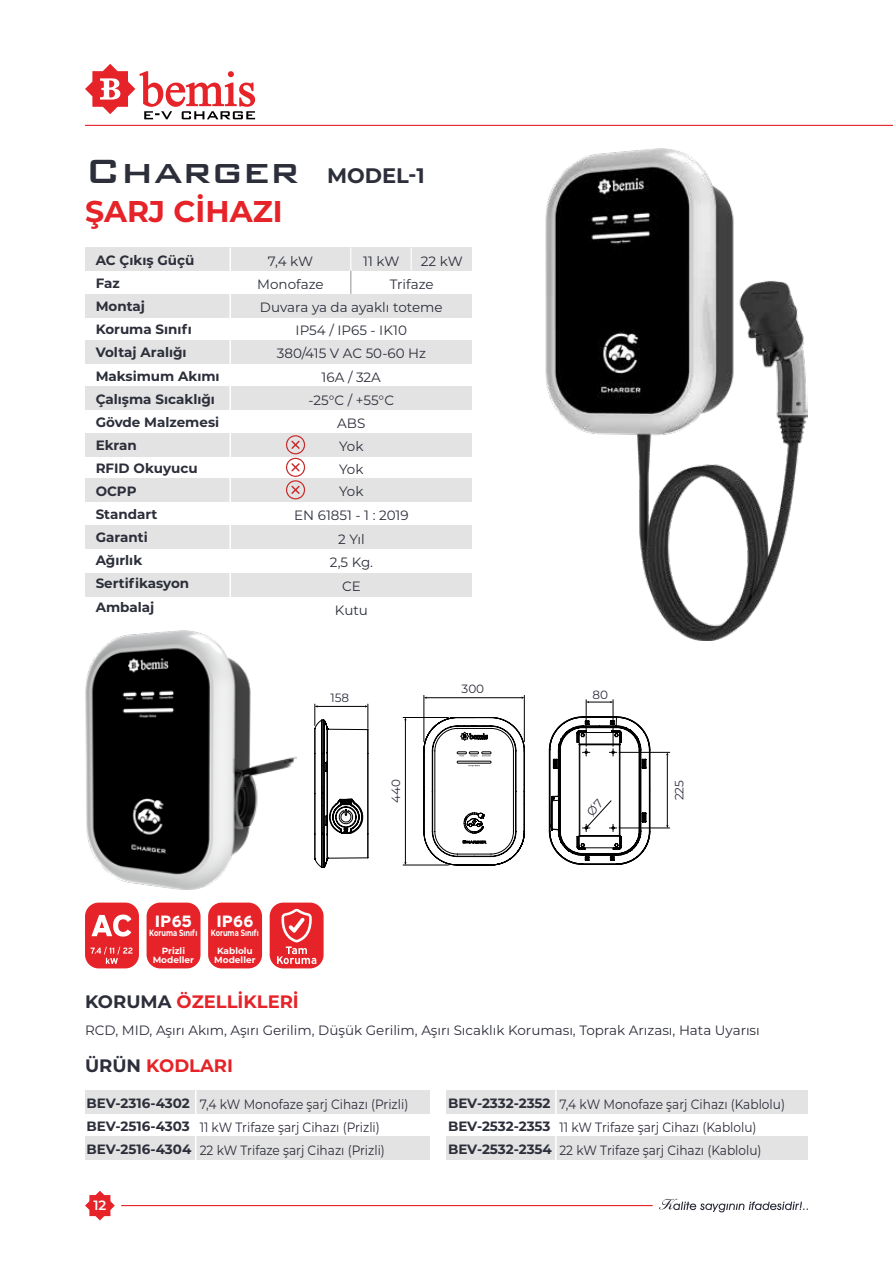
<style>
.page{position:relative;width:893px;height:1263px;background:#fff}
.page>*{position:absolute;margin:0;border:0;box-sizing:border-box;transform-origin:0 0}
.t1{font:500 45px "Bank Gothic BT";color:#2c2e3a}
.t2{font:700 30px "Montserrat";color:#e52328}
.t3{font:700 18px "Montserrat";color:#e52328}
.t4{font:16.5px "Expressway Xb";color:#fff}
.t5{font:13.5px/23px "Montserrat";color:#2c2e3a;text-align:center}
.t6{font:700 13.5px/23.1px "Montserrat";color:#2c2e3a;text-align:justify}
.t7{font:13.5px/23.2px "Montserrat";color:#2c2e3a;scale:.9 1}
.t8{font:600 13.5px "Montserrat";color:#fff}
.t9{font:12px "Montserrat";color:#2c2e3a}
.t10{font:700 9px/9px "Montserrat";color:#fff;text-align:center}
.t11{font:700 9px "Montserrat";color:#fff;scale:.75 1}
.s1{font-family:"Montserrat";font-weight:700;font-size:21px}
.s2{color:#2c2e3a}
</style>
<div class="page">
<svg style="left:85px;top:1191px;width:30px;height:29px"></svg>
<hr style="left:121px;top:1205px;width:532px;height:1px;background:#e52328">
<hr style="left:85px;top:125px;width:808px;height:1px;background:#e52328">
<svg style="left:659px;top:1199px;width:149px;height:13px"></svg>
<svg style="left:85px;top:64px;width:170px;height:55px"></svg>
<div style="left:85px;top:247px;width:387px;height:24px;background:#e3e3e3"></div>
<div style="left:85px;top:294px;width:387px;height:23px;background:#e3e3e3"></div>
<div style="left:85px;top:340px;width:387px;height:24px;background:#e3e3e3"></div>
<div style="left:85px;top:387px;width:387px;height:23px;background:#e3e3e3"></div>
<div style="left:85px;top:433px;width:387px;height:23px;background:#e3e3e3"></div>
<div style="left:85px;top:478px;width:387px;height:23px;background:#e3e3e3"></div>
<div style="left:85px;top:525px;width:387px;height:24px;background:#e3e3e3"></div>
<div style="left:85px;top:573px;width:387px;height:23px;background:#e3e3e3"></div>
<img style="left:545px;top:149px;width:263px;height:491px">
<div style="left:270px;top:902px;width:54px;height:66px;background:#e52328;border-radius:14px"></div>
<svg style="left:277px;top:908px;width:39px;height:56px"></svg>
<div style="left:147px;top:902px;width:53px;height:66px;background:#e52328;border-radius:14px"></div>
<div style="left:208px;top:902px;width:54px;height:66px;background:#e52328;border-radius:14px"></div>
<div style="left:85px;top:902px;width:54px;height:66px;background:#e52328;border-radius:14px"></div>
<svg style="left:91px;top:914px;width:40px;height:22px"></svg>
<svg style="left:91px;top:947px;width:41px;height:17px"></svg>
<img style="left:85px;top:631px;width:212px;height:259px">
<svg style="left:315px;top:704px;width:54px;height:164px"></svg>
<svg style="left:587px;top:701px;width:26px;height:2px"></svg>
<hr style="left:586px;top:700px;width:1px;height:46px;background:#000">
<hr style="left:613px;top:700px;width:1px;height:46px;background:#000">
<hr style="left:667px;top:754px;width:1px;height:72px;background:#000">
<hr style="left:619px;top:828px;width:51px;height:1px;background:#000">
<hr style="left:619px;top:752px;width:51px;height:1px;background:#000">
<hr style="left:426px;top:697px;width:96px;height:1px;background:#000">
<hr style="left:424px;top:695px;width:1px;height:47px;background:#000">
<hr style="left:524px;top:695px;width:1px;height:47px;background:#000">
<hr style="left:405px;top:720px;width:1px;height:143px;background:#000">
<hr style="left:403px;top:865px;width:45px;height:1px;background:#000">
<hr style="left:403px;top:717px;width:45px;height:1px;background:#000">
<svg style="left:424px;top:717px;width:100px;height:148px"></svg>
<svg style="left:350px;top:248px;width:1px;height:46px"></svg>
<hr style="left:229px;top:247px;width:2px;height:364px;background:#fff">
<div style="left:85px;top:1090px;width:345px;height:24px;background:#e3e3e3"></div>
<div style="left:85px;top:1137px;width:345px;height:23px;background:#e3e3e3"></div>
<hr style="left:195px;top:1090px;width:1px;height:70px;background:#fff">
<div style="left:446px;top:1090px;width:362px;height:24px;background:#e3e3e3"></div>
<div style="left:446px;top:1137px;width:362px;height:23px;background:#e3e3e3"></div>
<hr style="left:555px;top:1090px;width:2px;height:70px;background:#fff">
<svg style="left:411px;top:248px;width:1px;height:23px"></svg>
<svg style="left:286px;top:435px;width:19px;height:64px"></svg>
<svg style="left:549px;top:717px;width:101px;height:147px"></svg>
<h1 class="t1" style="left:85px;top:147px;width:341px">Charger <span class="s1">MODEL-1</span></h1>
<h2 class="t2" style="left:85px;top:190px;width:199px">ŞARJ CİHAZI</h2>
<p class="t6" style="left:96px;top:248px;width:126px;text-align:left">AC Çıkış Güçü<br>Faz<br>Montaj<br>Koruma Sınıfı<br>Voltaj Aralığı<br>Maksimum Akımı<br>Çalışma Sıcaklığı<br>Gövde Malzemesi<br>Ekran<br>RFID Okuyucu<br>OCPP<br>Standart<br>Garanti<br>Ağırlık<br>Sertifikasyon<br>Ambalaj</p>
<p class="t5" style="left:257px;top:249px;width:187px;text-align:left;text-indent:10px">7,4 kW<br>Monofaze<br>Duvara ya da ayaklı toteme</p>
<p class="t5" style="left:363px;top:249px;width:38px">11 kW</p>
<p class="t5" style="left:421px;top:249px;width:43px">22 kW</p>
<p class="t5" style="left:390px;top:272px;width:45px">Trifaze</p>
<p class="t5" style="left:296px;top:318px;width:113px">IP54 / IP65 - IK10</p>
<p class="t5" style="left:309px;top:365px;width:87px">16A / 32A -25°C / +55°C<br>ABS<br>Yok<br>Yok<br>Yok</p>
<p class="t5" style="left:277px;top:342px;width:151px">380/415 V AC 50-60 Hz</p>
<p class="t5" style="left:294px;top:503px;width:116px;line-height:23.5px">EN 61851 - 1 : 2019<br>2 Yıl<br>2,5 Kg.<br>CE<br>Kutu</p>
<p class="t4" style="left:155px;top:908px;width:39px">IP65</p>
<p class="t4" style="left:216px;top:908px;width:39px">IP66</p>
<p class="t11" style="left:149px;top:926px;width:66px">Koruma Sınıfı</p>
<p class="t11" style="left:211px;top:926px;width:66px">Koruma Sınıfı</p>
<p class="t10" style="left:153px;top:946px;width:43px">Prizli<br>Modeller</p>
<p class="t10" style="left:214px;top:946px;width:43px">Kablolu<br>Modeller</p>
<p class="t9" style="left:462px;top:681px;width:24px">300</p>
<p class="t9" style="left:330px;top:689px;width:20px">158</p>
<p class="t9" style="left:592px;top:686px;width:17px">80</p>
<p class="t9" style="left:388px;top:803px;width:25px;rotate:-90deg">440</p>
<p class="t9" style="left:671px;top:800px;width:22px;rotate:-90deg">225</p>
<h3 class="t3" style="left:85px;top:989px;width:215px"><span class="s2">KORUMA</span> ÖZELLİKLERİ</h3>
<p class="t5" style="left:85px;top:1018px;width:676px">RCD, MID, Aşırı Akım, Aşırı Gerilim, Düşük Gerilim, Aşırı Sıcaklık Koruması, Toprak Arızası, Hata Uyarısı</p>
<h3 class="t3" style="left:85px;top:1052px;width:150px"><span class="s2">ÜRÜN</span> KODLARI</h3>
<p class="t6" style="left:87px;top:1091px;width:106px">BEV-2316-4302<br>BEV-2516-4303<br>BEV-2516-4304</p>
<p class="t7" style="left:200px;top:1092px;width:233px">7,4 kW Monofaze şarj Cihazı (Prizli)<br>11 kW Trifaze şarj Cihazı (Prizli)<br>22 kW Trifaze şarj Cihazı (Prizli)</p>
<p class="t6" style="left:448px;top:1091px;width:105px">BEV-2332-2352<br>BEV-2532-2353<br>BEV-2532-2354</p>
<p class="t7" style="left:559px;top:1092px;width:252px">7,4 kW Monofaze şarj Cihazı (Kablolu)<br>11 kW Trifaze şarj Cihazı (Kablolu)<br>22 kW Trifaze şarj Cihazı (Kablolu)</p>
<p class="t8" style="left:93px;top:1195px;width:15px">12</p>
</div>
